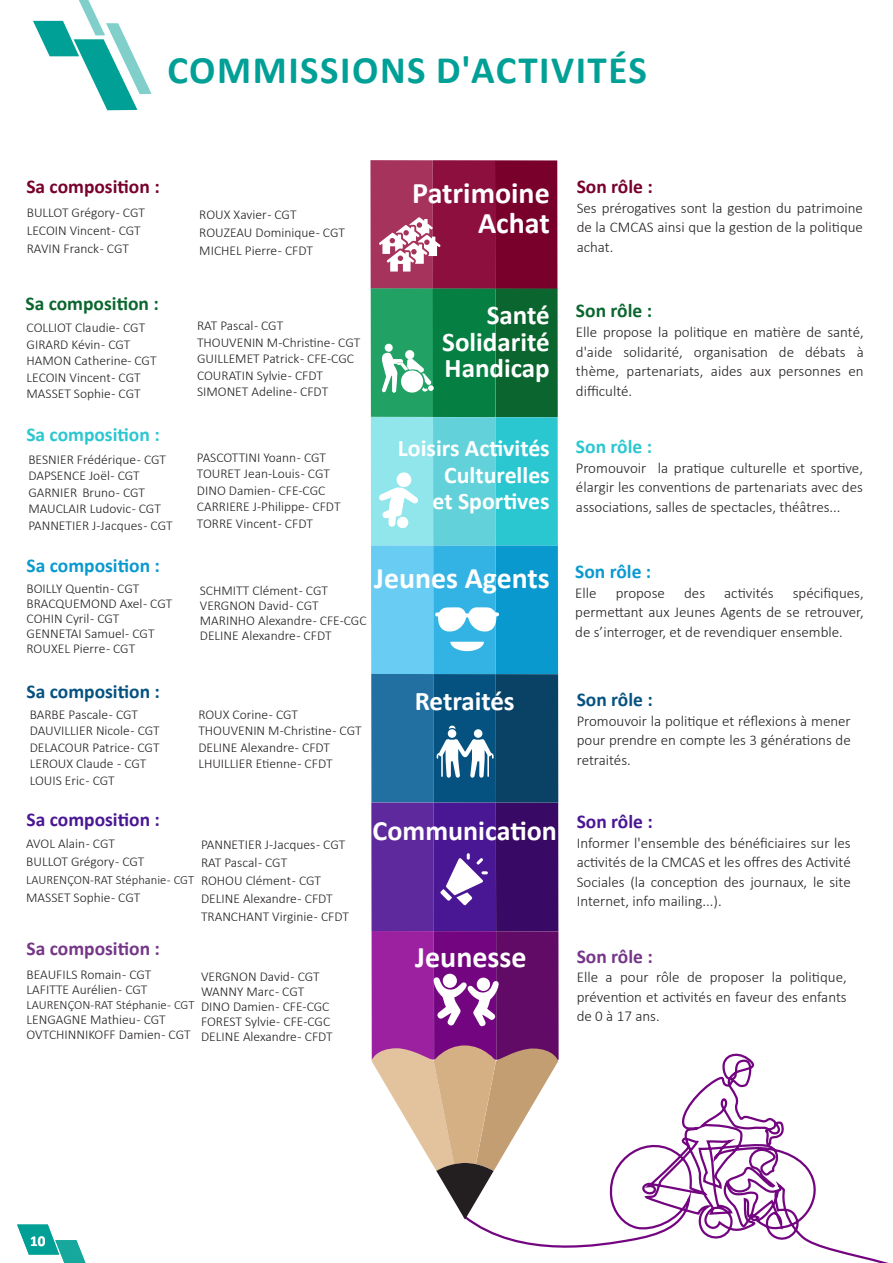
<style>
.page{position:relative;width:893px;height:1263px;background:#fff}
.page>*{position:absolute;margin:0;border:0;box-sizing:border-box;transform-origin:0 0}
.t1{font:700 39px "Calibri";letter-spacing:.04em;color:#00a096}
.t2{font:700 30px/29.8px "Calibri";color:#fff;text-align:right}
.t3{font:700 29.85px "Calibri";color:#fff}
.t4{font:700 28.05px "Calibri";color:#fff}
.t5{font:700 27px/26.2px "Calibri";color:#fff;text-align:justify}
.t6{font:700 23.85px/26.4px "Calibri";color:#fff;text-align:right}
.t7{font:700 19.5px "Calibri";color:#753688}
.t8{font:700 19.5px "Calibri";color:#4a1794}
.t9{font:700 19.5px "Calibri";color:#055280}
.t10{font:700 19.5px "Calibri";color:#78002b}
.t11{font:700 19.5px "Calibri";color:#0a662e}
.t12{font:700 19.5px "Calibri";color:#2bc7d1}
.t13{font:700 19.5px "Calibri";color:#0a99cf}
.t14{font:300 15px/19.5px "Calibri";color:#231f20;text-align:justify}
.t15{font:700 15px "Calibri";color:#fff}
.t16{font:300 13.5px/16.5px "Calibri";color:#231f20}
.t17{font:300 12.6px "Calibri";color:#231f20}
</style>
<div class="page">
<svg style="left:33px;top:0;width:119px;height:110px"></svg>
<svg style="left:470px;top:1053px;width:419px;height:210px"></svg>
<div style="left:370px;top:160px;width:63px;height:129px;background:#a6335c"></div>
<div style="left:433px;top:160px;width:62px;height:129px;background:#8c0f3d"></div>
<div style="left:495px;top:160px;width:62px;height:129px;background:#78002b"></div>
<div style="left:371px;top:417px;width:62px;height:128px;background:#91e6eb"></div>
<div style="left:433px;top:417px;width:62px;height:129px;background:#63d1d9"></div>
<div style="left:495px;top:417px;width:63px;height:129px;background:#2bc7d1"></div>
<div style="left:371px;top:545px;width:62px;height:129px;background:#69ccf2"></div>
<div style="left:433px;top:546px;width:63px;height:128px;background:#33b3e3"></div>
<div style="left:496px;top:546px;width:62px;height:128px;background:#0a99cf"></div>
<div style="left:371px;top:674px;width:63px;height:128px;background:#2170a1"></div>
<div style="left:433px;top:674px;width:63px;height:129px;background:#055280"></div>
<div style="left:496px;top:674px;width:62px;height:129px;background:#0a4266"></div>
<div style="left:371px;top:802px;width:63px;height:129px;background:#5e299c"></div>
<div style="left:434px;top:803px;width:62px;height:128px;background:#4a1794"></div>
<div style="left:496px;top:803px;width:62px;height:128px;background:#380a66"></div>
<div style="left:372px;top:931px;width:62px;height:128px;background:#9c21a1"></div>
<div style="left:434px;top:931px;width:62px;height:129px;background:#730580"></div>
<div style="left:496px;top:931px;width:63px;height:129px;background:#610a66"></div>
<div style="left:371px;top:288px;width:62px;height:129px;background:#21a163"></div>
<div style="left:433px;top:288px;width:62px;height:129px;background:#058042"></div>
<div style="left:495px;top:289px;width:63px;height:128px;background:#0a662e"></div>
<svg style="left:371px;top:977px;width:220px;height:245px"></svg>
<div style="left:443px;top:974px;width:14px;height:14px;background:#fff;border-radius:50%"></div>
<div style="left:477px;top:978px;width:13px;height:13px;background:#fff;border-radius:50%"></div>
<svg style="left:435px;top:607px;width:64px;height:25px"></svg>
<svg style="left:450px;top:642px;width:34px;height:9px"></svg>
<svg style="left:379px;top:487px;width:39px;height:40px"></svg>
<div style="left:397px;top:472px;width:14px;height:15px;background:#fff;border-radius:50%"></div>
<div style="left:397px;top:517px;width:11px;height:11px;background:#fff;border-radius:50%"></div>
<svg style="left:379px;top:217px;width:62px;height:55px"></svg>
<svg style="left:440px;top:853px;width:48px;height:52px"></svg>
<svg style="left:449px;top:726px;width:6px;height:3px"></svg>
<div style="left:474px;top:729px;width:8px;height:9px;background:#fff;border-radius:50%"></div>
<svg style="left:437px;top:739px;width:57px;height:39px"></svg>
<div style="left:448px;top:729px;width:8px;height:9px;background:#fff;border-radius:50%"></div>
<div style="left:385px;top:344px;width:8px;height:8px;background:#fff;border-radius:50%"></div>
<svg style="left:381px;top:350px;width:53px;height:43px"></svg>
<div style="left:401px;top:370px;width:22px;height:23px;background:#fff;border-radius:50%"></div>
<svg style="left:17px;top:1224px;width:69px;height:39px"></svg>
<h1 class="t1" style="left:167px;top:43px;width:481px">COMMISSIONS D'ACTIVITÉS</h1>
<h3 class="t10" style="left:26px;top:173px;width:135px">Sa composition :</h3>
<p class="t16" style="left:27px;top:203px;width:120px;line-height:18px">BULLOT Grégory - CGT<br>LECOIN Vincent - CGT<br>RAVIN Franck - CGT</p>
<p class="t16" style="left:199px;top:205px;width:147px;line-height:18px">ROUX Xavier - CGT<br>ROUZEAU Dominique - CGT<br>MICHEL Pierre - CFDT</p>
<h3 class="t11" style="left:26px;top:290px;width:135px">Sa composition :</h3>
<p class="t16" style="left:27px;top:319px;width:131px">COLLIOT Claudie - CGT<br>GIRARD Kévin - CGT<br>HAMON Catherine- CGT<br>LECOIN Vincent - CGT<br>MASSET Sophie - CGT</p>
<p class="t16" style="left:197px;top:318px;width:165px">RAT Pascal - CGT<br>THOUVENIN M-Christine - CGT<br>GUILLEMET Patrick - CFE-CGC<br>COURATIN Sylvie - CFDT<br>SIMONET Adeline - CFDT</p>
<h3 class="t12" style="left:26px;top:420px;width:135px">Sa composition :</h3>
<p class="t16" style="left:28px;top:451px;width:146px">BESNIER Frédérique - CGT<br>DAPSENCE Joël - CGT<br>GARNIER Bruno - CGT<br>MAUCLAIR Ludovic - CGT<br>PANNETIER J-Jacques - CGT</p>
<p class="t16" style="left:197px;top:449px;width:145px">PASCOTTINI Yoann - CGT<br>TOURET Jean-Louis - CGT<br>DINO Damien - CFE-CGC<br>CARRIERE J-Philippe - CFDT<br>TORRE Vincent - CFDT</p>
<h2 class="t2" style="left:412px;top:178px;width:139px">Patrimoine<br>Achat</h2>
<h3 class="t5" style="left:442px;top:302px;width:109px;text-indent:44px">Santé Solidarité Handicap</h3>
<h3 class="t6" style="left:398px;top:435px;width:153px">Loisirs Activités<br>Culturelles<br>et Sportives</h3>
<h3 class="t13" style="left:27px;top:552px;width:135px">Sa composition :</h3>
<p class="t16" style="left:27px;top:581px;width:147px;line-height:15px">BOILLY Quentin - CGT<br>BRACQUEMOND Axel - CGT<br>COHIN Cyril - CGT<br>GENNETAI Samuel - CGT<br>ROUXEL Pierre - CGT</p>
<h3 class="t3" style="left:374px;top:557px;width:177px">Jeunes Agents</h3>
<p class="t16" style="left:200px;top:583px;width:168px;line-height:15px">SCHMITT Clément - CGT<br>VERGNON David - CGT<br>MARINHO Alexandre - CFE-CGC<br>DELINE Alexandre - CFDT</p>
<h3 class="t9" style="left:27px;top:678px;width:135px">Sa composition :</h3>
<p class="t16" style="left:30px;top:706px;width:131px">BARBE Pascale - CGT<br>DAUVILLIER Nicole - CGT<br>DELACOUR Patrice - CGT<br>LEROUX Claude - CGT<br>LOUIS Eric - CGT</p>
<p class="t16" style="left:198px;top:706px;width:165px">ROUX Corine - CGT<br>THOUVENIN M-Christine - CGT<br>DELINE Alexandre - CFDT<br>LHUILLIER Etienne - CFDT</p>
<h3 class="t8" style="left:27px;top:806px;width:135px">Sa composition :</h3>
<p class="t16" style="left:26px;top:834px;width:120px;line-height:18px">AVOL Alain - CGT<br>BULLOT Grégory - CGT</p>
<p class="t17" style="left:26px;top:872px;width:169px">LAURENÇON-RAT Stéphanie - CGT</p>
<p class="t16" style="left:26px;top:889px;width:116px">MASSET Sophie - CGT</p>
<p class="t16" style="left:201px;top:835px;width:150px;line-height:18px">PANNETIER J-Jacques - CGT<br>RAT Pascal - CGT<br>ROHOU Clément - CGT<br>DELINE Alexandre - CFDT<br>TRANCHANT Virginie - CFDT</p>
<h3 class="t7" style="left:27px;top:935px;width:135px">Sa composition :</h3>
<p class="t16" style="left:27px;top:967px;width:126px;line-height:15px">BEAUFILS Romain - CGT<br>LAFITTE Aurélien - CGT</p>
<p class="t17" style="left:27px;top:997px;width:169px">LAURENÇON-RAT Stéphanie - CGT</p>
<p class="t16" style="left:27px;top:1012px;width:166px;line-height:15px">LENGAGNE Mathieu - CGT<br>OVTCHINNIKOFF Damien - CGT</p>
<p class="t16" style="left:201px;top:969px;width:133px;line-height:15px">VERGNON David - CGT<br>WANNY Marc - CGT<br>DINO Damien - CFE-CGC<br>FOREST Sylvie - CFE-CGC<br>DELINE Alexandre - CFDT</p>
<h3 class="t5" style="left:415px;top:687px;width:101px">Retraités</h3>
<h3 class="t4" style="left:373px;top:811px;width:186px">Communication</h3>
<h2 class="t2" style="left:415px;top:941px;width:113px">Jeunesse</h2>
<h3 class="t10" style="left:577px;top:173px;width:78px">Son rôle :</h3>
<p class="t14" style="left:577px;top:198px;width:288px">Ses prérogatives sont la gestion du patrimoine de la CMCAS ainsi que la gestion de la politique achat.</p>
<h3 class="t11" style="left:576px;top:297px;width:78px">Son rôle :</h3>
<p class="t14" style="left:576px;top:322px;width:289px">Elle propose la politique en matière de santé, d'aide solidarité, organisation de débats à thème, partenariats, aides aux personnes en difficulté.</p>
<h3 class="t12" style="left:576px;top:433px;width:78px">Son rôle :</h3>
<p class="t14" style="left:576px;top:458px;width:289px">Promouvoir la pratique culturelle et sportive, élargir les conventions de partenariats avec des associations, salles de spectacles, théâtres...</p>
<h3 class="t13" style="left:575px;top:558px;width:78px">Son rôle :</h3>
<p class="t14" style="left:575px;top:583px;width:290px;text-indent:218px">spécifiques, permettant aux Jeunes Agents de se retrouver, de s’interroger, et de revendiquer ensemble.</p>
<p class="t14" style="left:575px;top:583px;width:23px">Elle</p>
<p class="t14" style="left:616px;top:583px;width:51px">propose</p>
<p class="t14" style="left:684px;top:583px;width:23px">des</p>
<p class="t14" style="left:724px;top:583px;width:51px">activités</p>
<h3 class="t9" style="left:577px;top:686px;width:78px">Son rôle :</h3>
<p class="t14" style="left:577px;top:711px;width:276px">Promouvoir la politique et réflexions à mener pour prendre en compte les 3 générations de retraités.</p>
<h3 class="t8" style="left:577px;top:808px;width:78px">Son rôle :</h3>
<p class="t14" style="left:577px;top:833px;width:276px">Informer l'ensemble des bénéficiaires sur les activités de la CMCAS et les offres des Activité Sociales (la conception des journaux, le site Internet, info mailing...).</p>
<h3 class="t7" style="left:577px;top:942px;width:78px">Son rôle :</h3>
<p class="t14" style="left:577px;top:967px;width:272px">Elle a pour rôle de proposer la politique, prévention et activités en faveur des enfants de 0 à 17 ans.</p>
<p class="t15" style="left:30px;top:1230px;width:17px">10</p>
</div>
